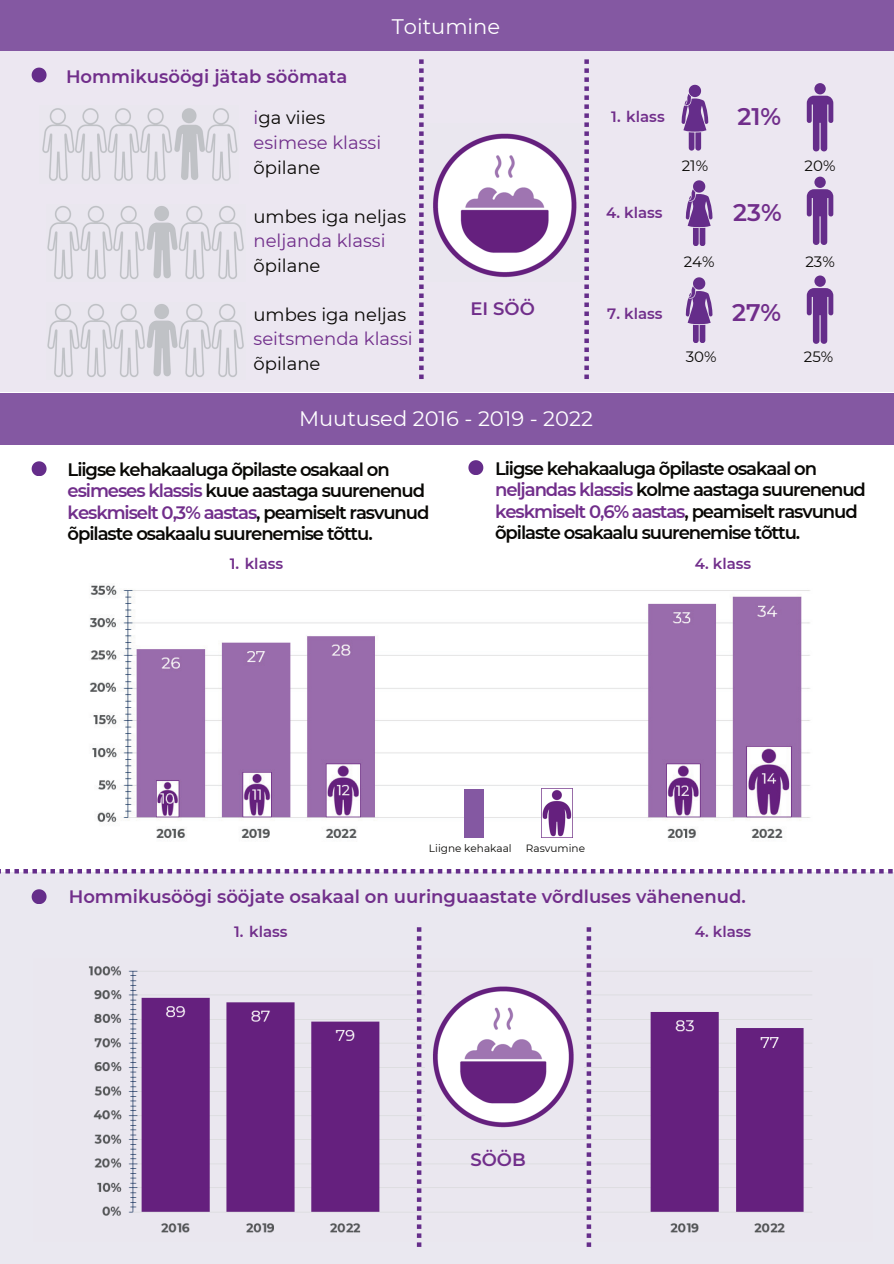
<style>
.page{position:relative;width:894px;height:1264px;background:#fff}
.page>*{position:absolute;margin:0;border:0;box-sizing:border-box;transform-origin:0 0}
.t1{font:600 24px "Montserrat";color:#712e8b}
.t2{font:21px "Montserrat";color:#fff}
.t3{font:600 18px/21.5px "Montserrat";letter-spacing:-.06em;color:#080704}
.t4{font:600 18px "Montserrat";color:#712e8b}
.t5{font:18px/24.8px "Montserrat";color:#712e8b}
.t6{font:18px "Montserrat";color:#080704}
.t7{font:600 15px "Montserrat";color:#712e8b}
.t8{font:15px "Montserrat";color:#080704}
.t9{font:10.5px "Montserrat";color:#080704}
.s1{color:#080704}
.s2{color:#712e8b}
</style>
<div class="page">
<div style="left:0;top:0;width:893px;height:50px;background:#8458a2"></div>
<div style="left:0;top:872px;width:893px;height:391px;background:#eae8f0"></div>
<div style="left:0;top:393px;width:893px;height:51px;background:#8458a2"></div>
<div style="left:0;top:51px;width:893px;height:341px;background:#ece7f1"></div>
<svg style="left:32px;top:68px;width:14px;height:14px"></svg>
<svg style="left:32px;top:461px;width:14px;height:15px"></svg>
<img style="left:42px;top:108px;width:196px;height:73px">
<img style="left:47px;top:206px;width:197px;height:73px">
<img style="left:47px;top:304px;width:197px;height:73px">
<svg style="left:468px;top:460px;width:15px;height:15px"></svg>
<img style="left:89px;top:585px;width:721px;height:254px">
<div style="left:464px;top:788px;width:19px;height:49px;background:#8458a2"></div>
<svg style="left:685px;top:277px;width:27px;height:65px"></svg>
<div style="left:814px;top:83px;width:11px;height:11px;background:#652d8a;border-radius:50%"></div>
<svg style="left:806px;top:96px;width:27px;height:56px"></svg>
<svg style="left:685px;top:180px;width:27px;height:66px"></svg>
<svg style="left:681px;top:85px;width:27px;height:65px"></svg>
<div style="left:814px;top:177px;width:11px;height:11px;background:#652d8a;border-radius:50%"></div>
<svg style="left:806px;top:189px;width:27px;height:56px"></svg>
<div style="left:814px;top:275px;width:11px;height:12px;background:#652d8a;border-radius:50%"></div>
<svg style="left:806px;top:288px;width:27px;height:56px"></svg>
<img style="left:433px;top:133px;width:144px;height:145px">
<svg style="left:584px;top:59px;width:4px;height:320px"></svg>
<svg style="left:419px;top:59px;width:4px;height:320px"></svg>
<svg style="left:0;top:869px;width:893px;height:4px"></svg>
<img style="left:541px;top:788px;width:31px;height:49px">
<svg style="left:32px;top:889px;width:14px;height:14px"></svg>
<img style="left:88px;top:958px;width:724px;height:280px">
<svg style="left:586px;top:927px;width:5px;height:319px"></svg>
<svg style="left:417px;top:927px;width:4px;height:319px"></svg>
<img style="left:425px;top:976px;width:158px;height:159px">
<p class="t4" style="left:66px;top:63px;width:283px">Hommikusöögi jätab söömata</p>
<p class="t2" style="left:391px;top:12px;width:110px">Toitumine</p>
<p class="t5" style="left:253px;top:105px;width:129px">i<span class="s1">ga viies </span>esimese klassi</p>
<p class="t6" style="left:253px;top:155px;width:68px">õpilane</p>
<p class="t6" style="left:253px;top:204px;width:154px">umbes iga neljas</p>
<p class="t5" style="left:253px;top:228px;width:133px">neljanda klassi</p>
<p class="t6" style="left:253px;top:253px;width:68px">õpilane</p>
<p class="t6" style="left:253px;top:302px;width:154px">umbes iga neljas</p>
<p class="t5" style="left:253px;top:326px;width:161px">seitsmenda klassi</p>
<p class="t6" style="left:253px;top:351px;width:68px">õpilane</p>
<p class="t4" style="left:470px;top:295px;width:66px">EI SÖÖ</p>
<p class="t7" style="left:611px;top:106px;width:55px">1. klass</p>
<h1 class="t1" style="left:737px;top:99px;width:45px">21%</h1>
<p class="t8" style="left:681px;top:155px;width:28px">21%</p>
<p class="t8" style="left:804px;top:155px;width:32px">20%</p>
<p class="t7" style="left:606px;top:202px;width:58px">4. klass</p>
<h1 class="t1" style="left:733px;top:195px;width:50px">23%</h1>
<p class="t8" style="left:683px;top:251px;width:32px">24%</p>
<p class="t8" style="left:805px;top:251px;width:31px">23%</p>
<p class="t7" style="left:607px;top:302px;width:57px">7. klass</p>
<h1 class="t1" style="left:731px;top:296px;width:51px">27%</h1>
<p class="t8" style="left:685px;top:346px;width:32px">30%</p>
<p class="t8" style="left:803px;top:346px;width:31px">25%</p>
<p class="t2" style="left:299px;top:404px;width:295px">Muutused 2016 - 2019 - 2022</p>
<p class="t3" style="left:495px;top:457px;width:372px">Liigse kehakaaluga õpilaste osakaal on <span class="s2">neljandas klassis</span> kolme aastaga suurenenud <span class="s2">keskmiselt 0,6% aastas</span>, peamiselt rasvunud õpilaste osakaalu suurenemise tõttu.</p>
<p class="t3" style="left:68px;top:458px;width:363px">Liigse kehakaaluga õpilaste osakaal on <span class="s2">esimeses klassis</span> kuue aastaga suurenenud <span class="s2">keskmiselt 0,3% aastas</span>, peamiselt rasvunud õpilaste osakaalu suurenemise tõttu.</p>
<p class="t7" style="left:230px;top:553px;width:55px">1. klass</p>
<p class="t7" style="left:694px;top:553px;width:58px">4. klass</p>
<p class="t9" style="left:429px;top:840px;width:84px">Liigne kehakaal</p>
<p class="t9" style="left:526px;top:840px;width:61px">Rasvumine</p>
<p class="t4" style="left:69px;top:884px;width:678px">Hommikusöögi sööjate osakaal on uuringuaastate võrdluses vähenenud.</p>
<p class="t7" style="left:234px;top:921px;width:55px">1. klass</p>
<p class="t7" style="left:694px;top:921px;width:58px">4. klass</p>
<p class="t4" style="left:470px;top:1146px;width:57px">SÖÖB</p>
</div>
